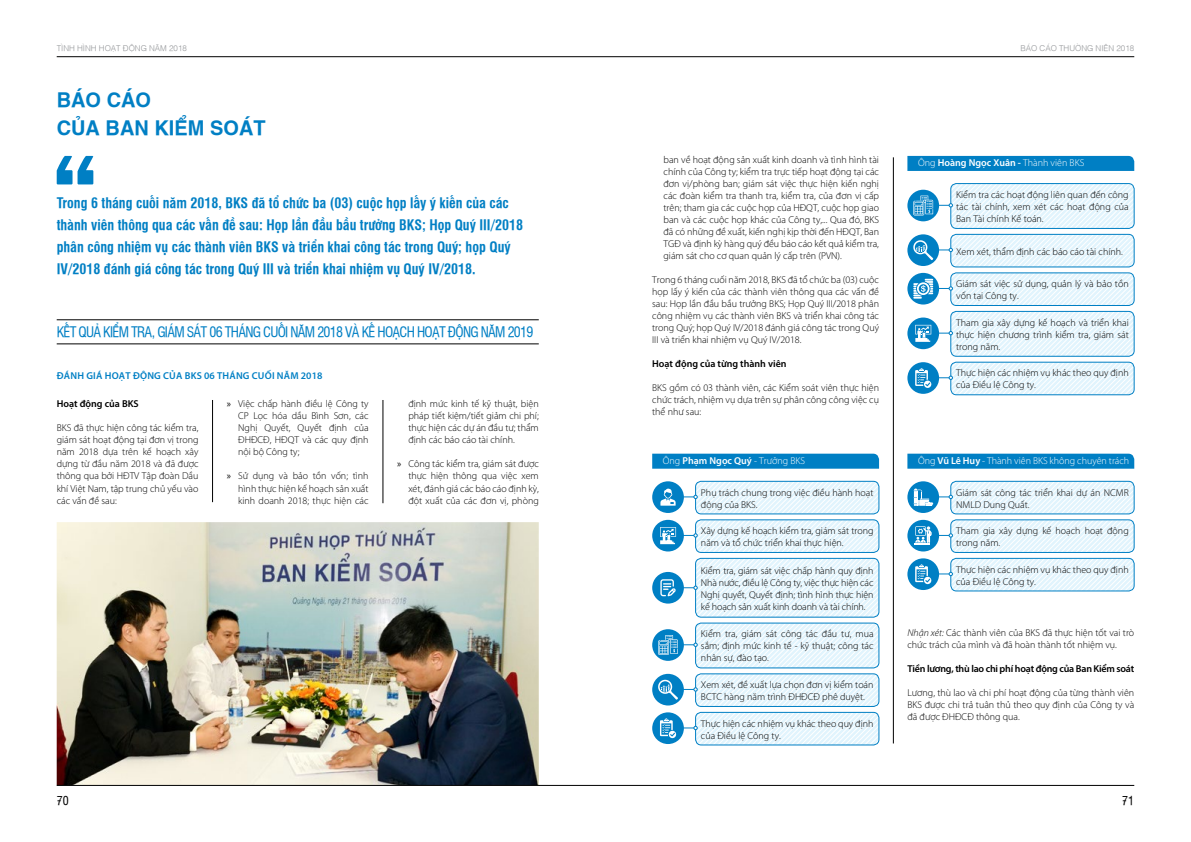
<style>
.page{position:relative;width:1191px;height:842px;background:#fff}
.page>*{position:absolute;margin:0;border:0;box-sizing:border-box;transform-origin:0 0}
.t1{font:700 20px/28px "SFU Helvetica";color:#007fc4}
.t2{font:700 14px/22px "UVN Hong Ha Hep";color:#007fc4}
.t3{font:14px "UVN Hong Ha Hep";letter-spacing:-.05em;color:#007fc4}
.t4{font:12px "UVN Hong Ha Hep";color:#000}
.t5{font:300 10px/12px "Myriad Pro";color:#000;text-align:justify}
.t6{font:300 10px "Myriad Pro";color:#fff}
.t7{font:600 10px "Myriad Pro";letter-spacing:-.02em;color:#000}
.t8{font:600 10px "Myriad Pro";letter-spacing:.02em;color:#007fc4}
.t9{font:600 10px "Myriad Pro";color:#000}
.t10{font:300 8px "SFU Helvetica";color:#939598}
.s1{font-weight:400}
.s2{font-weight:600}
.s3{font-style:italic}
</style>
<div class="page">
<svg style="left:652px;top:454px;width:227px;height:15px;background:#0581c5"></svg>
<div style="left:950px;top:183px;width:184px;height:46px;border:1px solid #007fc4;border-radius:6px"></div>
<svg style="left:907px;top:190px;width:32px;height:31px"></svg>
<div style="left:907px;top:317px;width:32px;height:32px;background:#007fc4;border-radius:50%"></div>
<svg style="left:907px;top:234px;width:32px;height:32px"></svg>
<div style="left:907px;top:362px;width:32px;height:32px;background:#007fc4;border-radius:50%"></div>
<div style="left:950px;top:273px;width:184px;height:33px;border:1px solid #007fc4;border-radius:6px"></div>
<svg style="left:907px;top:273px;width:32px;height:32px"></svg>
<svg style="left:907px;top:156px;width:227px;height:15px;background:#017fc4"></svg>
<svg style="left:907px;top:454px;width:227px;height:15px;background:#0682c5"></svg>
<img style="left:57px;top:522px;width:482px;height:263px">
<hr style="left:383px;top:400px;width:1px;height:103px;background:#000">
<hr style="left:212px;top:400px;width:1px;height:102px;background:#000">
<svg style="left:57px;top:156px;width:36px;height:28px"></svg>
<hr style="left:57px;top:344px;width:482px;height:1px;background:#000">
<hr style="left:57px;top:320px;width:482px;height:1px;background:#000">
<svg style="left:915px;top:362px;width:219px;height:33px"></svg>
<svg style="left:913px;top:234px;width:221px;height:33px"></svg>
<svg style="left:913px;top:184px;width:221px;height:44px"></svg>
<svg style="left:913px;top:273px;width:221px;height:32px"></svg>
<svg style="left:915px;top:311px;width:219px;height:45px"></svg>
<hr style="left:893px;top:157px;width:1px;height:586px;background:#000">
<div style="left:652px;top:481px;width:32px;height:32px;background:#007fc4;border-radius:50%"></div>
<div style="left:652px;top:629px;width:32px;height:32px;background:#007fc4;border-radius:50%"></div>
<div style="left:695px;top:520px;width:184px;height:33px;border:1px solid #007fc4;border-radius:6px"></div>
<div style="left:652px;top:520px;width:32px;height:31px;background:#007fc4;border-radius:50%"></div>
<div style="left:652px;top:674px;width:32px;height:31px;background:#007fc4;border-radius:50%"></div>
<div style="left:652px;top:712px;width:32px;height:32px;background:#007fc4;border-radius:50%"></div>
<div style="left:652px;top:572px;width:32px;height:32px;background:#007fc4;border-radius:50%"></div>
<svg style="left:907px;top:481px;width:32px;height:32px"></svg>
<div style="left:950px;top:520px;width:184px;height:33px;border:1px solid #007fc4;border-radius:6px"></div>
<div style="left:907px;top:520px;width:32px;height:31px;background:#007fc4;border-radius:50%"></div>
<div style="left:907px;top:558px;width:32px;height:32px;background:#007fc4;border-radius:50%"></div>
<svg style="left:914px;top:520px;width:220px;height:32px"></svg>
<svg style="left:915px;top:558px;width:219px;height:33px"></svg>
<svg style="left:660px;top:712px;width:219px;height:33px"></svg>
<svg style="left:913px;top:481px;width:221px;height:33px"></svg>
<svg style="left:660px;top:481px;width:219px;height:33px"></svg>
<svg style="left:658px;top:674px;width:221px;height:32px"></svg>
<svg style="left:658px;top:623px;width:221px;height:45px"></svg>
<svg style="left:660px;top:558px;width:219px;height:59px"></svg>
<svg style="left:660px;top:520px;width:219px;height:32px"></svg>
<hr style="left:57px;top:57px;width:1077px;height:1px;background:#000">
<hr style="left:57px;top:785px;width:1077px;height:1px;background:#000">
<p class="t10" style="left:57px;top:42px;width:132px">TÌNH HÌNH HOẠT ĐỘNG NĂM 2018</p>
<p class="t10" style="left:1020px;top:42px;width:115px">BÁO CÁO THƯỜNG NIÊN 2018</p>
<h1 class="t1" style="left:57px;top:84px;width:210px">BÁO CÁO<br>CỦA BAN KIỂM SOÁT</h1>
<p class="t2" style="left:57px;top:192px;width:468px">Trong 6 tháng cuối năm 2018, BKS đã tổ chức ba (03) cuộc họp lấy ý kiến của các thành viên thông qua các vấn đề sau: Họp lần đầu bầu trưởng BKS; Họp Quý III/2018 phân công nhiệm vụ các thành viên BKS và triển khai công tác trong Quý; họp Quý IV/2018 đánh giá công tác trong Quý III và triển khai nhiệm vụ Quý IV/2018.</p>
<h2 class="t3" style="left:57px;top:322px;width:478px">KẾT QUẢ KIỂM TRA, GIÁM SÁT 06 THÁNG CUỐI NĂM 2018 VÀ KẾ HOẠCH HOẠT ĐỘNG NĂM 2019</h2>
<p class="t8" style="left:57px;top:369px;width:267px">ĐÁNH GIÁ HOẠT ĐỘNG CỦA BKS 06 THÁNG CUỐI NĂM 2018</p>
<p class="t9" style="left:57px;top:398px;width:84px">Hoạt động của BKS</p>
<p class="t5" style="left:57px;top:422px;width:143px">BKS đã thực hiện công tác kiểm tra, giám sát hoạt động tại đơn vị trong năm 2018 dựa trên kế hoạch xây dựng từ đầu năm 2018 và đã được thông qua bởi HĐTV Tập đoàn Dầu khí Việt Nam, tập trung chủ yếu vào các vấn đề sau:</p>
<p class="t5" style="left:408px;top:398px;width:132px">định mức kinh tế kỹ thuật, biện pháp tiết kiệm/tiết giảm chi phí; thực hiện các dự án đầu tư; thẩm định các báo cáo tài chính.</p>
<p class="t5" style="left:408px;top:458px;width:132px;text-indent:-11px"><span class="s1">»</span> Công tác kiểm tra, giám sát được thực hiện thông qua việc xem xét, đánh giá các báo cáo định kỳ, đột xuất của các đơn vị, phòng</p>
<p class="t5" style="left:238px;top:398px;width:132px;text-indent:-11px"><span class="s1">»</span> Việc chấp hành điều lệ Công ty CP Lọc hóa dầu Bình Sơn, các Nghị Quyết, Quyết định của ĐHĐCĐ, HĐQT và các quy định nội bộ Công ty;</p>
<p class="t5" style="left:238px;top:470px;width:132px;text-indent:-11px"><span class="s1">»</span> Sử dụng và bảo tồn vốn; tình hình thực hiện kế hoạch sản xuất kinh doanh 2018; thực hiện các</p>
<p class="t5" style="left:663px;top:154px;width:217px">ban về hoạt động sản xuất kinh doanh và tình hình tài chính của Công ty; kiểm tra trực tiếp hoạt động tại các đơn vị/phòng ban; giám sát việc thực hiện kiến nghị các đoàn kiểm tra thanh tra, kiểm tra, của đơn vị cấp trên; tham gia các cuộc họp của HĐQT, cuộc họp giao ban và các cuộc họp khác của Công ty,... Qua đó, BKS đã có những đề xuất, kiến nghị kịp thời đến HĐQT, Ban TGĐ và định kỳ hàng quý đều báo cáo kết quả kiểm tra, giám sát cho cơ quan quản lý cấp trên (PVN).</p>
<p class="t5" style="left:652px;top:274px;width:228px">Trong 6 tháng cuối năm 2018, BKS đã tổ chức ba (03) cuộc họp lấy ý kiến của các thành viên thông qua các vấn đề sau: Họp lần đầu bầu trưởng BKS; Họp Quý III/2018 phân công nhiệm vụ các thành viên BKS và triển khai công tác trong Quý; họp Quý IV/2018 đánh giá công tác trong Quý III và triển khai nhiệm vụ Quý IV/2018.</p>
<p class="t9" style="left:652px;top:358px;width:136px">Hoạt động của từng thành viên</p>
<p class="t5" style="left:652px;top:382px;width:228px">BKS gồm có 03 thành viên, các Kiểm soát viên thực hiện chức trách, nhiệm vụ dựa trên sự phân công công việc cụ thể như sau:</p>
<p class="t6" style="left:663px;top:455px;width:144px">Ông <span class="s2">Phạm Ngọc Quý</span> - Trưởng BKS</p>
<p class="t5" style="left:701px;top:486px;width:174px">Phụ trách chung trong việc điều hành hoạt động của BKS.</p>
<p class="t5" style="left:701px;top:525px;width:174px">Xây dựng kế hoạch kiểm tra, giám sát trong năm và tổ chức triển khai thực hiện.</p>
<p class="t5" style="left:701px;top:564px;width:174px">Kiểm tra, giám sát việc chấp hành quy định Nhà nước, điều lệ Công ty, việc thực hiện các Nghị quyết, Quyết định; tình hình thực hiện kế hoạch sản xuất kinh doanh và tài chính.</p>
<p class="t5" style="left:701px;top:628px;width:174px">Kiểm tra, giám sát công tác đầu tư, mua sắm; định mức kinh tế - kỹ thuật; công tác nhân sự, đào tạo.</p>
<p class="t5" style="left:701px;top:679px;width:174px">Xem xét, đề xuất lựa chọn đơn vị kiểm toán<br>BCTC hàng năm trình ĐHĐCĐ phê duyệt.</p>
<p class="t5" style="left:701px;top:717px;width:174px">Thực hiện các nhiệm vụ khác theo quy định của Điều lệ Công ty.</p>
<p class="t6" style="left:918px;top:157px;width:168px">Ông <span class="s2">Hoàng Ngọc Xuân -</span> Thành viên BKS</p>
<p class="t5" style="left:956px;top:189px;width:174px">Kiểm tra các hoạt động liên quan đến công tác tài chính, xem xét các hoạt động của Ban Tài chính Kế toán.</p>
<p class="t5" style="left:956px;top:245px;width:168px">Xem xét, thẩm định các báo cáo tài chính.</p>
<p class="t5" style="left:956px;top:278px;width:174px">Giám sát việc sử dụng, quản lý và bảo tồn vốn tại Công ty.</p>
<p class="t5" style="left:956px;top:316px;width:174px">Tham gia xây dựng kế hoạch và triển khai thực hiện chương trình kiểm tra, giám sát trong năm.</p>
<p class="t5" style="left:956px;top:367px;width:174px">Thực hiện các nhiệm vụ khác theo quy định của Điều lệ Công ty.</p>
<p class="t6" style="left:918px;top:455px;width:213px">Ông <span class="s2">Vũ Lê Huy</span> - Thành viên BKS không chuyên trách</p>
<p class="t5" style="left:956px;top:486px;width:174px">Giám sát công tác triển khai dự án NCMR<br>NMLD Dung Quất.</p>
<p class="t5" style="left:956px;top:525px;width:174px">Tham gia xây dựng kế hoạch hoạt động trong năm.</p>
<p class="t5" style="left:956px;top:563px;width:174px">Thực hiện các nhiệm vụ khác theo quy định của Điều lệ Công ty.</p>
<p class="t5" style="left:907px;top:626px;width:228px"><span class="s3">Nhận xét:</span> Các thành viên của BKS đã thực hiện tốt vai trò chức trách của mình và đã hoàn thành tốt nhiệm vụ.</p>
<p class="t7" style="left:907px;top:662px;width:228px">Tiền lương, thù lao chi phí hoạt động của Ban Kiểm soát</p>
<p class="t5" style="left:907px;top:686px;width:228px">Lương, thù lao và chi phí hoạt động của từng thành viên BKS được chi trả tuân thủ theo quy định của Công ty và đã được ĐHĐCĐ thông qua.</p>
<p class="t4" style="left:57px;top:792px;width:13px">70</p>
<p class="t4" style="left:1122px;top:792px;width:13px">71</p>
</div>
